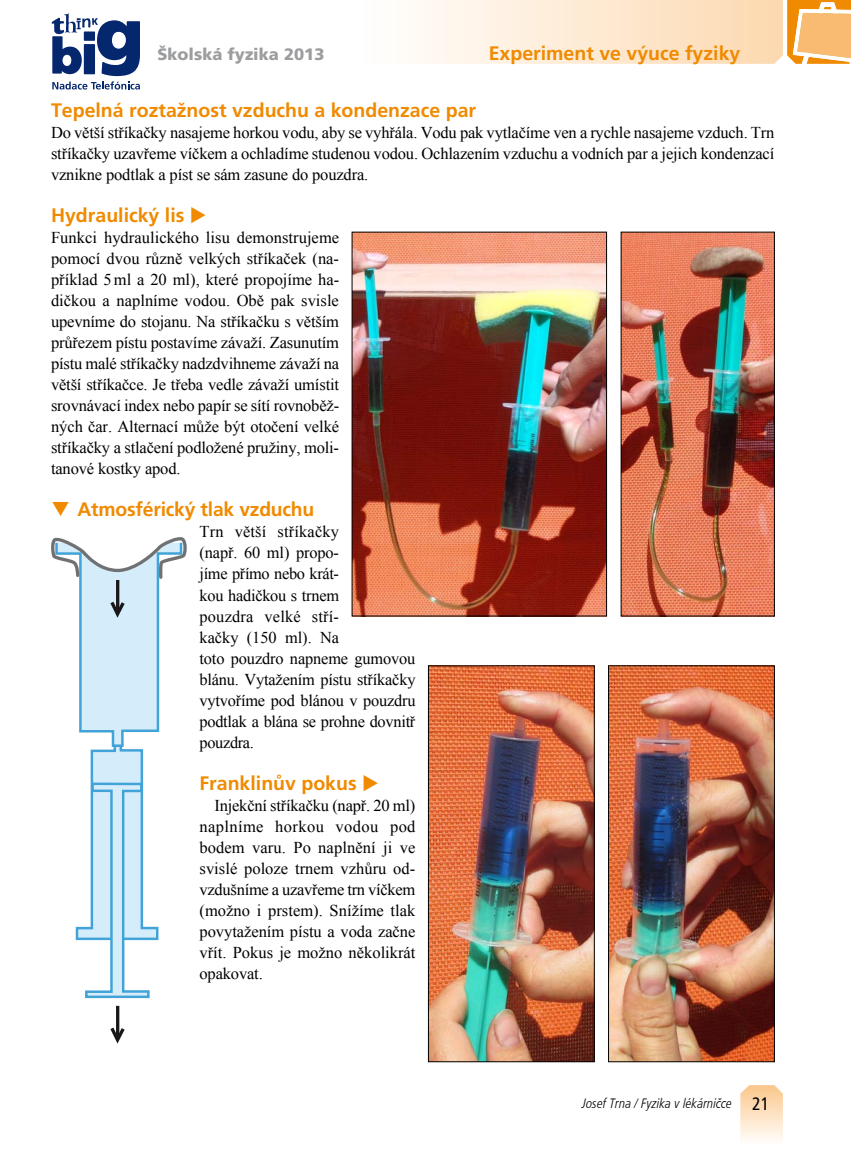
<style>
.page{position:relative;width:851px;height:1149px;background:#fff}
.page>*{position:absolute;margin:0;border:0;box-sizing:border-box;transform-origin:0 0}
.t1{font:700 19.5px "Frutiger LT Com";color:#f08a00}
.t2{font:condensed 18px "Frutiger LT Com";color:#000}
.t3{font:16.5px/21px "Times New Roman";letter-spacing:-.01em;color:#000;text-align:justify}
.t4{font:900 16.5px "Frutiger LT Com";color:#9c9d9f}
.t5{font:italic 300 condensed 13.5px "Frutiger LT Com";color:#000}
</style>
<div class="page">
<svg style="left:415px;top:0;width:435px;height:64px;background:#fce2c3"></svg>
<svg style="left:740px;top:1085px;width:42px;height:55px;background:#fce2c3"></svg>
<svg style="left:52px;top:13px;width:88px;height:76px"></svg>
<img style="left:354px;top:234px;width:250px;height:380px">
<img style="left:622px;top:234px;width:150px;height:380px">
<svg style="left:51px;top:537px;width:136px;height:461px"></svg>
<hr style="left:116px;top:1005px;width:3px;height:30px;background:#1a171b">
<svg style="left:110px;top:1023px;width:15px;height:20px"></svg>
<img style="left:430px;top:667px;width:162px;height:392px">
<div style="left:428px;top:665px;width:166px;height:396px;border:1px solid #000"></div>
<img style="left:610px;top:667px;width:162px;height:392px">
<div style="left:608px;top:665px;width:166px;height:396px;border:1px solid #000"></div>
<p class="t4" style="left:157px;top:44px;width:168px">Školská fyzika 2013</p>
<p class="t1" style="left:488px;top:41px;width:253px">Experiment ve výuce fyziky</p>
<p class="t1" style="left:51px;top:99px;width:426px">Tepelná roztažnost vzduchu a kondenzace par</p>
<p class="t3" style="left:51px;top:122px;width:724px">Do větší stříkačky nasajeme horkou vodu, aby se vyhřála. Vodu pak vytlačíme ven a rychle nasajeme vzduch. Trn stříkačky uzavřeme víčkem a ochladíme studenou vodou. Ochlazením vzduchu a vodních par a jejich kondenzací vznikne podtlak a píst se sám zasune do pouzdra.</p>
<p class="t1" style="left:51px;top:204px;width:157px">Hydraulický lis ◆</p>
<p class="t3" style="left:51px;top:227px;width:290px">Funkci hydraulického lisu demonstrujeme pomocí dvou různě velkých stříkaček (na&shy;příklad 5ml a 20 ml), které propojíme ha&shy;dičkou a naplníme vodou. Obě pak svisle upevníme do stojanu. Na stříkačku s větším průřezem pístu postavíme závaží. Zasunutím pístu malé stříkačky nadzdvihneme závaží na větší stříkačce. Je třeba vedle závaží umístit srovnávací index nebo papír se sítí rovnoběž&shy;ných čar. Alternací může být otočení velké stříkačky a stlačení podložené pružiny, moli&shy;tanové kostky apod.</p>
<p class="t1" style="left:51px;top:498px;width:265px">❑ Atmosférický tlak vzduchu</p>
<p class="t3" style="left:199px;top:521px;width:217px;text-align:left">Trn větší stříkačky<br>(např. 60 ml) propo-<br>jíme přímo nebo krát-<br>kou hadičkou s trnem<br>pouzdra velké stří-<br>kačky (150 ml). Na<br>toto pouzdro napneme gumovou blánu. Vytažením pístu stříkačky vytvoříme pod blánou v pouzdru podtlak a blána se prohne dovnitř pouzdra.</p>
<p class="t1" style="left:199px;top:771px;width:181px">Franklinův pokus ◆</p>
<p class="t3" style="left:199px;top:794px;width:217px;text-indent:15px">Injekční stříkačku (např. 20 ml) naplníme horkou vodou pod bodem varu. Po naplnění ji ve svislé poloze trnem vzhůru od&shy;vzdušníme a uzavřeme trn víčkem (možno i prstem). Snížíme tlak povytažením pístu a voda začne vřít. Pokus je možno několikrát opakovat.</p>
<p class="t5" style="left:582px;top:1095px;width:151px">Josef Trna / Fyzika v lékárničce</p>
<p class="t2" style="left:752px;top:1093px;width:19px">21</p>
</div>
